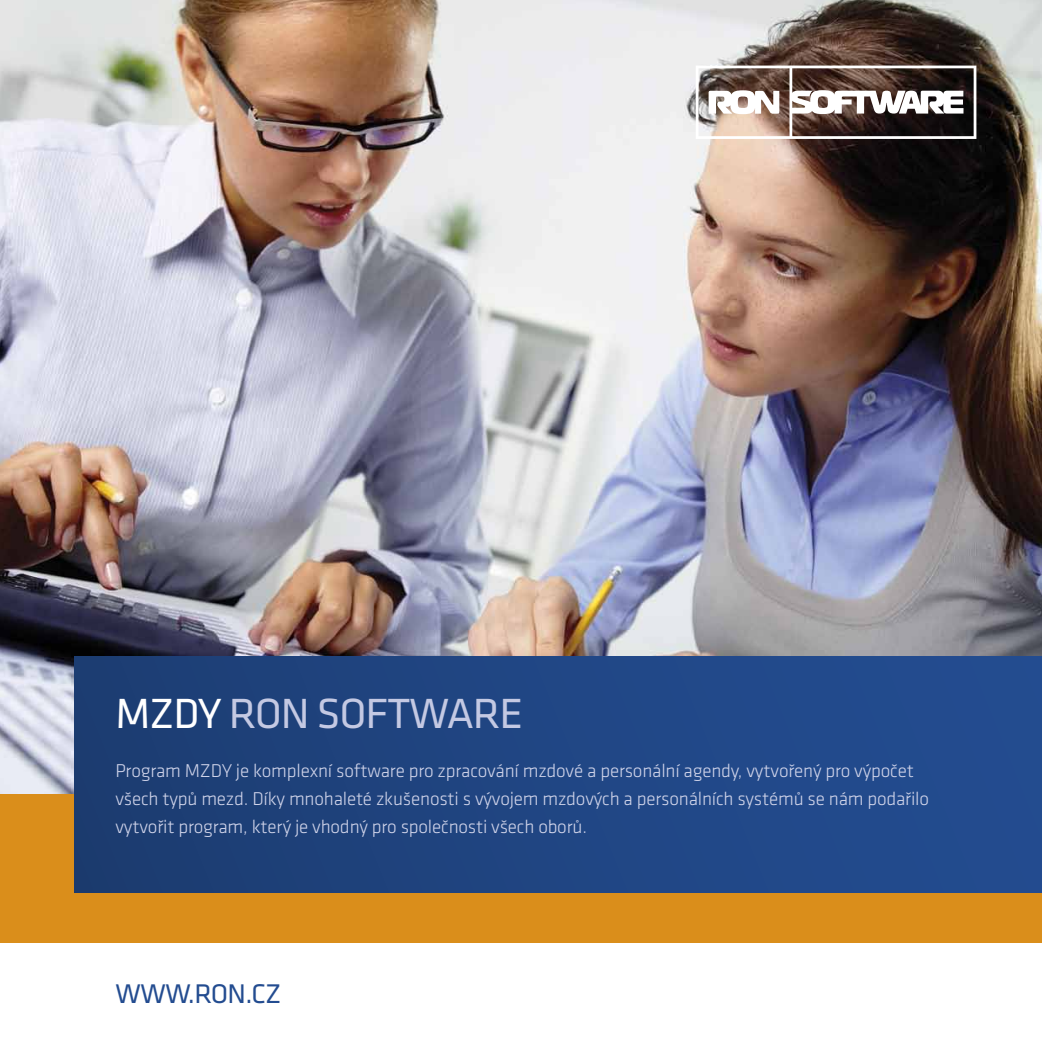
<style>
.page{position:relative;width:1042px;height:1042px;background:#fff}
.page>*{position:absolute;margin:0;border:0;box-sizing:border-box;transform-origin:0 0}
.t1{font:43.75px "Klavika";letter-spacing:-.025em;color:#c4c9e3}
.t2{font:43.75px "Klavika";color:#fff}
.t3{font:28px "Klavika";letter-spacing:-.025em;color:#234c90}
.t4{font:300 19.25px/28px "Klavika";letter-spacing:-.01em;color:#cfd3e9}
.s1{color:#c4c9e3}
</style>
<div class="page">
<img style="left:0;top:0;width:1042px;height:794px">
<div style="left:0;top:794px;width:1042px;height:149px;background:#da8e1b"></div>
<div style="left:74px;top:657px;width:968px;height:235px;background:linear-gradient(to right,#1c3d72,#244d93)"></div>
<svg style="left:696px;top:66px;width:280px;height:73px"></svg>
<h1 class="t2" style="left:115px;top:689px;width:139px">MZDY <span class="s1">RON</span></h1>
<h1 class="t1" style="left:317px;top:689px;width:208px">SOFTWARE</h1>
<p class="t4" style="left:115px;top:757px;width:815px">Program MZDY je komplexní software pro zpracování mzdové a personální agendy, vytvořený pro výpočet všech typů mezd. Díky mnohaleté zkušenosti s vývojem mzdových a personálních systémů se nám podařilo vytvořit program, který je vhodný pro společnosti všech oborů.</p>
<h2 class="t3" style="left:115px;top:978px;width:168px">WWW.RON.CZ</h2>
</div>
